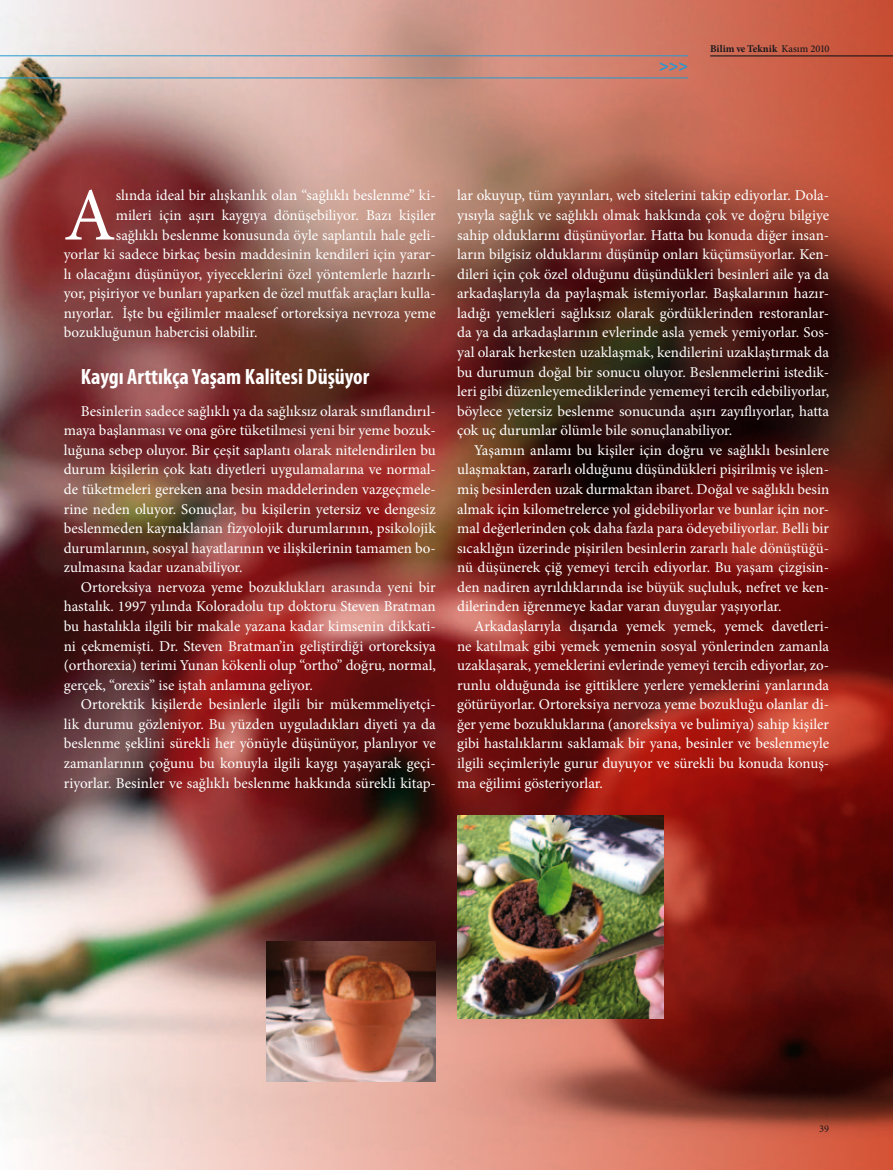
<style>
.page{position:relative;width:893px;height:1170px;background:#fff}
.page>*{position:absolute;margin:0;border:0;box-sizing:border-box;transform-origin:0 0}
.t1{font:75.15px "Minion Pro";color:#fff}
.t2{font:700 condensed 22.2px "Myriad Pro";color:#fff}
.t3{font:700 16.2px "Myriad Pro";color:#2699d1}
.t4{font:15px/19.5px "Minion Pro";color:#fff;text-align:justify}
.t5{font:700 10.35px "Minion Pro";letter-spacing:.005em;color:#1a171c}
.t6{font:10.35px "Minion Pro";color:#1a171c}
.s1{font-weight:500}
</style>
<div class="page">
<img style="left:0;top:0;width:893px;height:1169px">
<img style="left:457px;top:815px;width:207px;height:203px">
<img style="left:267px;top:941px;width:169px;height:140px">
<hr style="left:710px;top:56px;width:183px;height:1px;background:#070c12">
<hr style="left:0;top:56px;width:688px;height:1px;background:#2699d1">
<hr style="left:0;top:78px;width:688px;height:1px;background:#2699d1">
<p class="t3" style="left:659px;top:55px;width:30px">&gt;&gt;&gt;</p>
<p class="t5" style="left:710px;top:41px;width:121px">Bilim ve Teknik <span class="s1">Kasım 2010</span></p>
<h1 class="t1" style="left:64px;top:165px;width:53px">A</h1>
<p class="t4" style="left:116px;top:186px;width:322px">slında ideal bir alışkanlık olan “sağlıklı beslenme” ki-</p>
<p class="t4" style="left:116px;top:205px;width:322px">mileri için aşırı kaygıya dönüşebiliyor. Bazı kişiler</p>
<p class="t4" style="left:116px;top:225px;width:322px">sağlıklı beslenme konusunda öyle saplantılı hale geli-</p>
<p class="t4" style="left:64px;top:244px;width:374px">yorlar ki sadece birkaç besin maddesinin kendileri için yarar-</p>
<p class="t4" style="left:64px;top:264px;width:374px">lı olacağını düşünüyor, yiyeceklerini özel yöntemlerle hazırlı-</p>
<p class="t4" style="left:64px;top:284px;width:374px">yor, pişiriyor ve bunları yaparken de özel mutfak araçları kulla-</p>
<p class="t4" style="left:64px;top:303px;width:374px">nıyorlar. İşte bu eğilimler maalesef ortoreksiya nevroza yeme</p>
<p class="t4" style="left:64px;top:323px;width:195px">bozukluğunun habercisi olabilir.</p>
<h2 class="t2" style="left:81px;top:362px;width:290px">Kaygı Arttıkça Yaşam Kalitesi Düşüyor</h2>
<p class="t4" style="left:64px;top:401px;width:374px;text-indent:17px">Besinlerin sadece sağlıklı ya da sağlıksız olarak sınıflandırıl&shy;maya başlanması ve ona göre tüketilmesi yeni bir yeme bozuk&shy;luğuna sebep oluyor. Bir çeşit saplantı olarak nitelendirilen bu durum kişilerin çok katı diyetleri uygulamalarına ve normal&shy;de tüketmeleri gereken ana besin maddelerinden vazgeçmele&shy;rine neden oluyor. Sonuçlar, bu kişilerin yetersiz ve dengesiz beslenmeden kaynaklanan fizyolojik durumlarının, psikolojik durumlarının, sosyal hayatlarının ve ilişkilerinin tamamen bo&shy;zulmasına kadar uzanabiliyor.</p>
<p class="t4" style="left:64px;top:577px;width:374px;text-indent:17px">Ortoreksiya nervoza yeme bozuklukları arasında yeni bir hastalık. 1997 yılında Koloradolu tıp doktoru Steven Bratman bu hastalıkla ilgili bir makale yazana kadar kimsenin dikkati&shy;ni çekmemişti. Dr. Steven Bratman’in geliştirdiği ortoreksiya (orthorexia) terimi Yunan kökenli olup “ortho” doğru, normal, gerçek, “orexis” ise iştah anlamına geliyor.</p>
<p class="t4" style="left:64px;top:694px;width:374px;text-indent:17px">Ortorektik kişilerde besinlerle ilgili bir mükemmeliyetçi&shy;lik durumu gözleniyor. Bu yüzden uyguladıkları diyeti ya da beslenme şeklini sürekli her yönüyle düşünüyor, planlıyor ve zamanlarının çoğunu bu konuyla ilgili kaygı yaşayarak geçi&shy;riyorlar. Besinler ve sağlıklı beslenme hakkında sürekli kitap-</p>
<p class="t4" style="left:457px;top:186px;width:374px">lar okuyup, tüm yayınları, web sitelerini takip ediyorlar. Dola&shy;yısıyla sağlık ve sağlıklı olmak hakkında çok ve doğru bilgiye sahip olduklarını düşünüyorlar. Hatta bu konuda diğer insan&shy;ların bilgisiz olduklarını düşünüp onları küçümsüyorlar. Ken&shy;dileri için çok özel olduğunu düşündükleri besinleri aile ya da arkadaşlarıyla da paylaşmak istemiyorlar. Başkalarının hazır&shy;ladığı yemekleri sağlıksız olarak gördüklerinden restoranlar&shy;da ya da arkadaşlarının evlerinde asla yemek yemiyorlar. Sos&shy;yal olarak herkesten uzaklaşmak, kendilerini uzaklaştırmak da bu durumun doğal bir sonucu oluyor. Beslenmelerini istedik&shy;leri gibi düzenleyemediklerinde yememeyi tercih edebiliyorlar, böylece yetersiz beslenme sonucunda aşırı zayıflıyorlar, hatta çok uç durumlar ölümle bile sonuçlanabiliyor.</p>
<p class="t4" style="left:457px;top:440px;width:374px;text-indent:17px">Yaşamın anlamı bu kişiler için doğru ve sağlıklı besinlere ulaşmaktan, zararlı olduğunu düşündükleri pişirilmiş ve işlen&shy;miş besinlerden uzak durmaktan ibaret. Doğal ve sağlıklı besin almak için kilometrelerce yol gidebiliyorlar ve bunlar için nor&shy;mal değerlerinden çok daha fazla para ödeyebiliyorlar. Belli bir sıcaklığın üzerinde pişirilen besinlerin zararlı hale dönüştüğü&shy;nü düşünerek çiğ yemeyi tercih ediyorlar. Bu yaşam çizgisin&shy;den nadiren ayrıldıklarında ise büyük suçluluk, nefret ve ken&shy;dilerinden iğrenmeye kadar varan duygular yaşıyorlar.</p>
<p class="t4" style="left:457px;top:616px;width:374px;text-indent:17px">Arkadaşlarıyla dışarıda yemek yemek, yemek davetleri&shy;ne katılmak gibi yemek yemenin sosyal yönlerinden zamanla uzaklaşarak, yemeklerini evlerinde yemeyi tercih ediyorlar, zo&shy;runlu olduğunda ise gittiklere yerlere yemeklerini yanlarında götürüyorlar. Ortoreksiya nervoza yeme bozukluğu olanlar di&shy;ğer yeme bozukluklarına (anoreksiya ve bulimiya) sahip kişiler gibi hastalıklarını saklamak bir yana, besinler ve beslenmeyle ilgili seçimleriyle gurur duyuyor ve sürekli bu konuda konuş&shy;ma eğilimi gösteriyorlar.</p>
<p class="t6" style="left:819px;top:1121px;width:11px">39</p>
</div>
